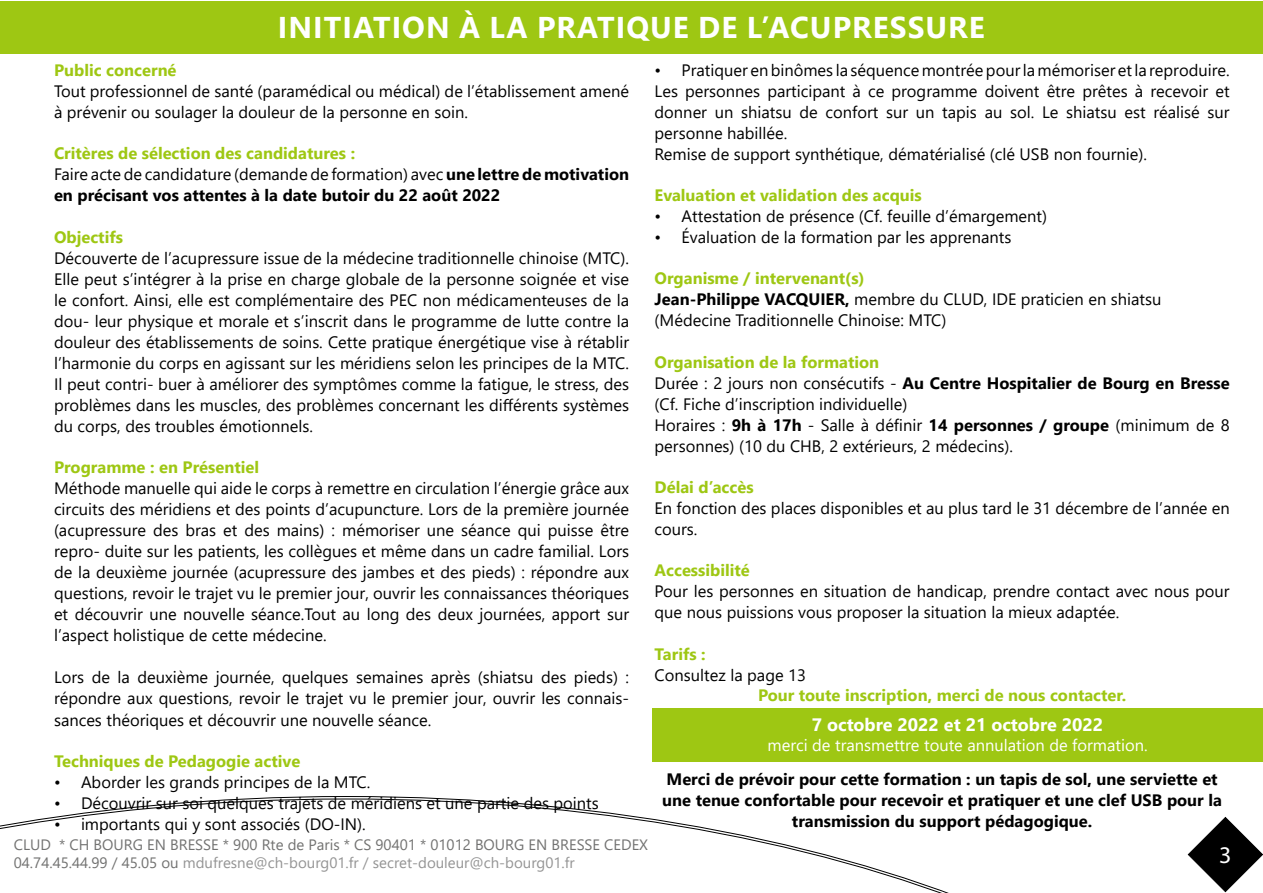
<style>
.page{position:relative;width:1263px;height:893px;background:#fff}
.page>*{position:absolute;margin:0;border:0;box-sizing:border-box;transform-origin:0 0}
.t1{font:700 30px "Segoe UI";letter-spacing:.035em;color:#fff}
.t2{font:24px "Myriad Pro";color:#fff}
.t3{font:700 18px "Segoe UI";color:#fff}
.t4{font:16.5px/21px "Segoe UI";color:#000}
.t5{font:700 16.5px/21px "Segoe UI";color:#000}
.t6{font:700 16.5px "Segoe UI";color:#9ec713}
.t7{font:16.5px "Segoe UI";color:#fff}
.t8{font:15px/18px "Segoe UI";color:#727271}
.s1{color:#9ec713}
.s2{font-weight:400}
.s3{font-weight:700;color:#9ec713}
.s4{font-weight:700}
.s5{color:#949494}
</style>
<div class="page">
<svg style="left:0;top:799px;width:1263px;height:94px"></svg>
<div style="left:0;top:1px;width:1263px;height:53px;background:#9ec713"></div>
<div style="left:652px;top:708px;width:611px;height:53px;background:#9ec713"></div>
<h1 class="t1" style="left:278px;top:0;width:708px">INITIATION À LA PRATIQUE DE L’ACUPRESSURE</h1>
<p class="t6" style="left:54px;top:54px;width:124px">Public concerné</p>
<p class="t4" style="left:54px;top:79px;width:577px">Tout professionnel de santé (paramédical ou médical) de l’établissement amené à prévenir ou soulager la douleur de la personne en soin.</p>
<p class="t5" style="left:54px;top:142px;width:577px"><span class="s1">Critères de sélection des candidatures :<br></span><span class="s2">Faire acte de candidature (demande de formation) avec</span> une lettre de motivation en précisant vos attentes à la date butoir du 22 août 2022</p>
<p class="t6" style="left:54px;top:221px;width:70px">Objectifs</p>
<p class="t4" style="left:54px;top:246px;width:577px;text-align:justify">Découverte de l’acupressure issue de la médecine traditionnelle chinoise (MTC).<br>Elle peut s’intégrer à la prise en charge globale de la personne soignée et vise le confort. Ainsi, elle est complémentaire des PEC non médicamenteuses de la dou- leur physique et morale et s’inscrit dans le programme de lutte contre la douleur des établissements de soins. Cette pratique énergétique vise à rétablir l’harmonie du corps en agissant sur les méridiens selon les principes de la MTC.<br>Il peut contri- buer à améliorer des symptômes comme la fatigue, le stress, des problèmes dans les muscles, des problèmes concernant les différents systèmes du corps, des troubles émotionnels.</p>
<p class="t6" style="left:54px;top:452px;width:207px">Programme : en Présentiel</p>
<p class="t4" style="left:54px;top:476px;width:577px;text-align:justify">Méthode manuelle qui aide le corps à remettre en circulation l’énergie grâce aux circuits des méridiens et des points d’acupuncture. Lors de la première journée (acupressure des bras et des mains) : mémoriser une séance qui puisse être repro- duite sur les patients, les collègues et même dans un cadre familial. Lors de la deuxième journée (acupressure des jambes et des pieds) : répondre aux questions, revoir le trajet vu le premier jour, ouvrir les connaissances théoriques et découvrir une nouvelle séance.Tout au long des deux journées, apport sur l’aspect holistique de cette médecine.</p>
<p class="t4" style="left:54px;top:665px;width:577px;text-align:justify">Lors de la deuxième journée, quelques semaines après (shiatsu des pieds) : répondre aux questions, revoir le trajet vu le premier jour, ouvrir les connais&shy;sances théoriques et découvrir une nouvelle séance.</p>
<p class="t6" style="left:54px;top:746px;width:248px">Techniques de Pedagogie active</p>
<p class="t4" style="left:54px;top:770px;width:318px">• Aborder les grands principes de la MTC.</p>
<p class="t4" style="left:54px;top:791px;width:546px">• Découvrir sur soi quelques trajets de méridiens et une partie des points</p>
<p class="t4" style="left:54px;top:812px;width:313px">• importants qui y sont associés (DO-IN).</p>
<p class="t4" style="left:655px;top:58px;width:577px">• Pratiquer en binômes la séquence montrée pour la mémoriser et la reproduire.<br>Les personnes participant à ce programme doivent être prêtes à recevoir et donner un shiatsu de confort sur un tapis au sol. Le shiatsu est réalisé sur personne habillée.<br>Remise de support synthétique, dématérialisé (clé USB non fournie).</p>
<p class="t6" style="left:655px;top:180px;width:269px">Evaluation et validation des acquis</p>
<p class="t4" style="left:655px;top:204px;width:394px">• Attestation de présence (Cf. feuille d’émargement)</p>
<p class="t4" style="left:655px;top:225px;width:358px">• Évaluation de la formation par les apprenants</p>
<p class="t4" style="left:655px;top:266px;width:508px"><span class="s3">Organisme / intervenant(s)<br></span><span class="s4">Jean-Philippe VACQUIER,</span> membre du CLUD, IDE praticien en shiatsu (Médecine Traditionnelle Chinoise: MTC)</p>
<p class="t4" style="left:655px;top:350px;width:577px"><span class="s3">Organisation de la formation<br></span>Durée : 2 jours non consécutifs - <span class="s4">Au Centre Hospitalier de Bourg en Bresse </span>(Cf. Fiche d’inscription individuelle)<br>Horaires : <span class="s4">9h à 17h</span> - Salle à définir <span class="s4">14 personnes / groupe</span> (minimum de 8 personnes) (10 du CHB, 2 extérieurs, 2 médecins).</p>
<p class="t6" style="left:655px;top:472px;width:100px">Délai d’accès</p>
<p class="t4" style="left:655px;top:496px;width:577px">En fonction des places disponibles et au plus tard le 31 décembre de l’année en cours.</p>
<p class="t6" style="left:655px;top:555px;width:97px">Accessibilité</p>
<p class="t4" style="left:655px;top:580px;width:577px">Pour les personnes en situation de handicap, prendre contact avec nous pour que nous puissions vous proposer la situation la mieux adaptée.</p>
<p class="t6" style="left:655px;top:638px;width:53px">Tarifs :</p>
<p class="t4" style="left:655px;top:663px;width:153px">Consultez la page 13</p>
<p class="t6" style="left:758px;top:679px;width:370px">Pour toute inscription, merci de nous contacter.</p>
<p class="t3" style="left:812px;top:708px;width:293px">7 octobre 2022 et 21 octobre 2022</p>
<p class="t7" style="left:767px;top:730px;width:382px">merci de transmettre toute annulation de formation.</p>
<p class="t5" style="left:662px;top:767px;width:561px;text-align:center">Merci de prévoir pour cette formation : un tapis de sol, une serviette et une tenue confortable pour recevoir et pratiquer et une clef USB pour la transmission du support pédagogique.</p>
<p class="t8" style="left:14px;top:834px;width:636px">CLUD * CH BOURG EN BRESSE * 900 Rte de Paris * CS 90401 * 01012 BOURG EN BRESSE CEDEX<br>04.74.45.44.99 / 45.05 ou <span class="s5">mdufresne@ch-bourg01.fr / secret-douleur@ch-bourg01.fr</span></p>
<h2 class="t2" style="left:1219px;top:840px;width:14px">3</h2>
</div>
